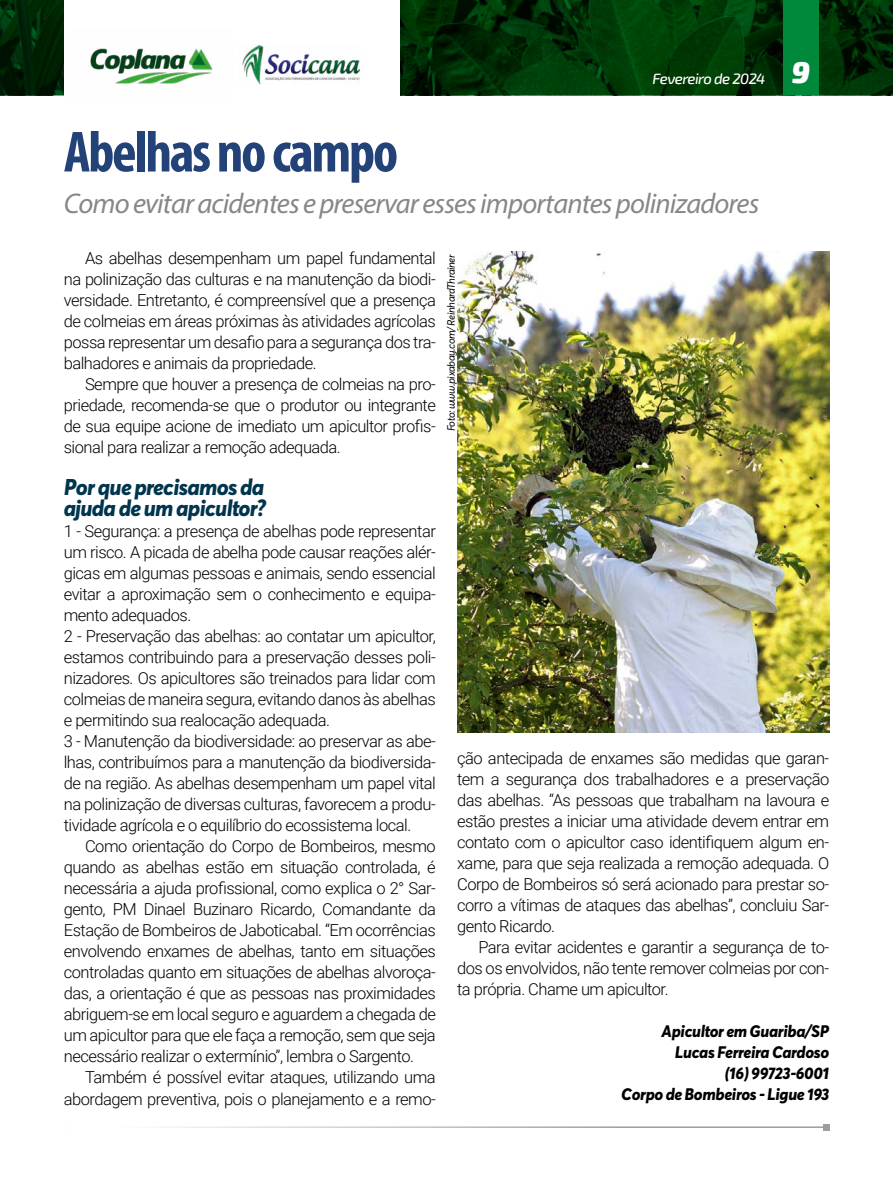
<style>
.page{position:relative;width:893px;height:1191px;background:#fff}
.page>*{position:absolute;margin:0;border:0;box-sizing:border-box;transform-origin:0 0}
.t1{font:700 condensed 58.5px "Myriad Pro";letter-spacing:-.04em;color:#234277}
.t2{font:italic 28.5px "Myriad Pro";letter-spacing:-.03em;color:#878787}
.t3{font:italic 800 22.5px/21px "Averta";letter-spacing:-.03em;color:#00354e}
.t4{font:300 16.5px/21px "Roboto";letter-spacing:-.03em;color:#000;text-align:justify}
.t5{font:italic 800 16.5px/21px "Averta";letter-spacing:-.02em;color:#000;text-align:right}
.t6{font:italic 500 15px "Exo 2";letter-spacing:-.04em;color:#fff}
.t7{font:italic 10.5px "Averta";letter-spacing:-.04em;color:#000}
.s1{font-weight:900;font-size:30px}
</style>
<div class="page">
<img style="left:400px;top:0;width:493px;height:95px">
<img style="left:1px;top:0;width:63px;height:95px">
<div style="left:783px;top:0;width:36px;height:95px;background:#00893a"></div>
<hr style="left:67px;top:1126px;width:759px;height:2px;background:#9d9d9c">
<svg style="left:823px;top:1124px;width:6px;height:6px"></svg>
<img style="left:242px;top:45px;width:119px;height:39px">
<img style="left:90px;top:48px;width:123px;height:36px">
<hr style="left:0;top:0;width:1px;height:95px;background:#00893a">
<img style="left:457px;top:252px;width:372px;height:481px">
<p class="t6" style="left:653px;top:70px;width:159px">Fevereiro de 2024 <span class="s1">9</span></p>
<h1 class="t1" style="left:64px;top:115px;width:336px">Abelhas no campo</h1>
<h2 class="t2" style="left:64px;top:186px;width:697px">Como evitar acidentes e preservar esses importantes polinizadores</h2>
<p class="t4" style="left:64px;top:247px;width:374px;text-indent:21px">As abelhas desempenham um papel fundamental na polinização das culturas e na manutenção da biodi&shy;versidade. Entretanto, é compreensível que a presença de colmeias em áreas próximas às atividades agrícolas possa representar um desafio para a segurança dos tra&shy;balhadores e animais da propriedade.</p>
<p class="t4" style="left:64px;top:373px;width:374px;text-indent:21px">Sempre que houver a presença de colmeias na pro&shy;priedade, recomenda-se que o produtor ou integrante de sua equipe acione de imediato um apicultor profis&shy;sional para realizar a remoção adequada.</p>
<h3 class="t3" style="left:64px;top:477px;width:204px">Por que precisamos da ajuda de um apicultor?</h3>
<p class="t4" style="left:64px;top:520px;width:374px;text-align:left">1 - Segurança: a presença de abelhas pode representar um risco. A picada de abelha pode causar reações alér&shy;gicas em algumas pessoas e animais, sendo essencial evitar a aproximação sem o conhecimento e equipa&shy;mento adequados.<br>2 - Preservação das abelhas: ao contatar um apicultor, estamos contribuindo para a preservação desses poli&shy;nizadores. Os apicultores são treinados para lidar com colmeias de maneira segura, evitando danos às abelhas e permitindo sua realocação adequada.<br>3 - Manutenção da biodiversidade: ao preservar as abe&shy;lhas, contribuímos para a manutenção da biodiversida&shy;de na região. As abelhas desempenham um papel vital na polinização de diversas culturas, favorecem a produ&shy;tividade agrícola e o equilíbrio do ecossistema local.</p>
<p class="t4" style="left:64px;top:835px;width:374px;text-indent:21px">Como orientação do Corpo de Bombeiros, mesmo quando as abelhas estão em situação controlada, é necessária a ajuda profissional, como explica o 2° Sar&shy;gento, PM Dinael Buzinaro Ricardo, Comandante da Estação de Bombeiros de Jaboticabal. “Em ocorrências envolvendo enxames de abelhas, tanto em situações controladas quanto em situações de abelhas alvoroça&shy;das, a orientação é que as pessoas nas proximidades abriguem-se em local seguro e aguardem a chegada de um apicultor para que ele faça a remoção, sem que seja necessário realizar o extermínio”, lembra o Sargento.</p>
<p class="t4" style="left:64px;top:1066px;width:374px;text-align:right">Também é possível evitar ataques, utilizando uma abordagem preventiva, pois o planejamento e a remo-</p>
<p class="t7" style="left:444px;top:431px;width:178px;rotate:-90deg">Foto: www.pixabay.com/ReinhardThrainer</p>
<p class="t4" style="left:457px;top:747px;width:374px">ção antecipada de enxames são medidas que garan&shy;tem a segurança dos trabalhadores e a preservação das abelhas. “As pessoas que trabalham na lavoura e estão prestes a iniciar uma atividade devem entrar em contato com o apicultor caso identifiquem algum en&shy;xame, para que seja realizada a remoção adequada. O Corpo de Bombeiros só será acionado para prestar so&shy;corro a vítimas de ataques das abelhas”, concluiu Sar&shy;gento Ricardo.</p>
<p class="t4" style="left:457px;top:936px;width:374px;text-indent:21px">Para evitar acidentes e garantir a segurança de to&shy;dos os envolvidos, não tente remover colmeias por con&shy;ta própria. Chame um apicultor.</p>
<p class="t5" style="left:621px;top:1021px;width:209px">Apicultor em Guariba/SP<br>Lucas Ferreira Cardoso<br>(16) 99723-6001<br>Corpo de Bombeiros - Ligue 193</p>
</div>
